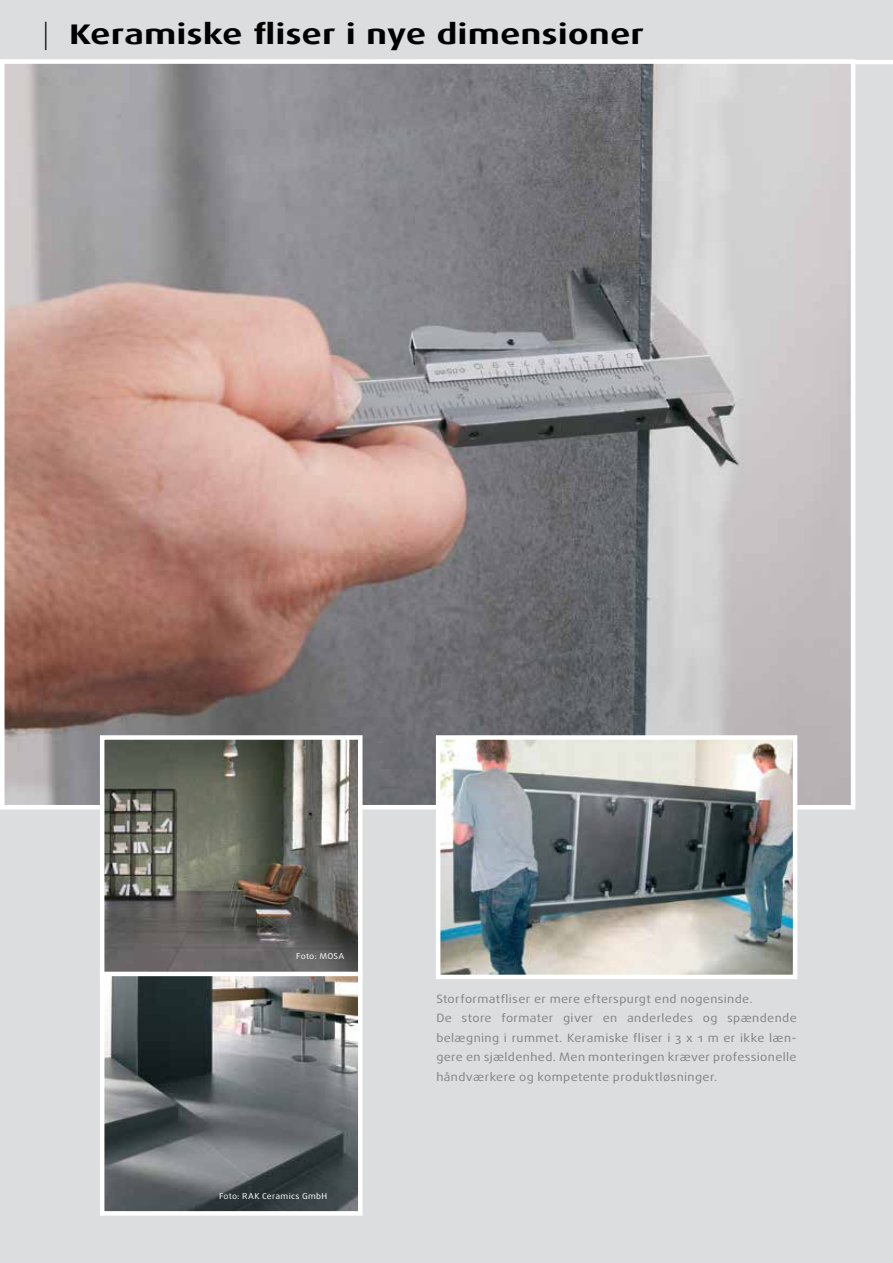
<style>
.page{position:relative;width:893px;height:1263px;background:#dcddde}
.page>*{position:absolute;margin:0;border:0;box-sizing:border-box;transform-origin:0 0}
.t1{font:700 28.35px "Dax Wide";letter-spacing:.02em;color:#000;scale:1.11 1}
.t2{font:11.55px/19.5px "Daxline Pro";letter-spacing:.03em;color:#808285;scale:1.11 1}
.t3{font:8.1px "Daxline Pro";letter-spacing:.025em;color:#fff;scale:1.11 1}
.s1{font-family:"Daxline Pro";font-weight:100}
</style>
<div class="page">
<hr style="left:0;top:60px;width:893px;height:4px;background:#fff">
<img style="left:6px;top:65px;width:843px;height:738px">
<div style="left:0;top:59px;width:855px;height:750px;border:5px solid #fff"></div>
<img style="left:441px;top:740px;width:351px;height:234px">
<div style="left:436px;top:735px;width:361px;height:244px;border:4px solid #fff"></div>
<img style="left:105px;top:740px;width:252px;height:232px">
<div style="left:100px;top:735px;width:262px;height:244px;border:4px solid #fff"></div>
<img style="left:105px;top:977px;width:252px;height:233px">
<div style="left:100px;top:972px;width:262px;height:243px;border:4px solid #fff"></div>
<h1 class="t1" style="left:42px;top:18px;width:543px"><span class="s1">|</span> Keramiske fliser i nye dimensioner</h1>
<p class="t3" style="left:296px;top:950px;width:45px">Foto: MOSA</p>
<p class="t3" style="left:219px;top:1191px;width:99px">Foto: RAK Ceramics GmbH</p>
<p class="t2" style="left:436px;top:989px;width:326px">Storformatfliser er mere efterspurgt end nogensinde.<br>De store formater giver en anderledes og spændende belægning i rummet. Keramiske fliser i 3 x 1 m er ikke læn&shy;gere en sjældenhed. Men monteringen kræver professionelle håndværkere og kompetente produktløsninger.</p>
</div>
